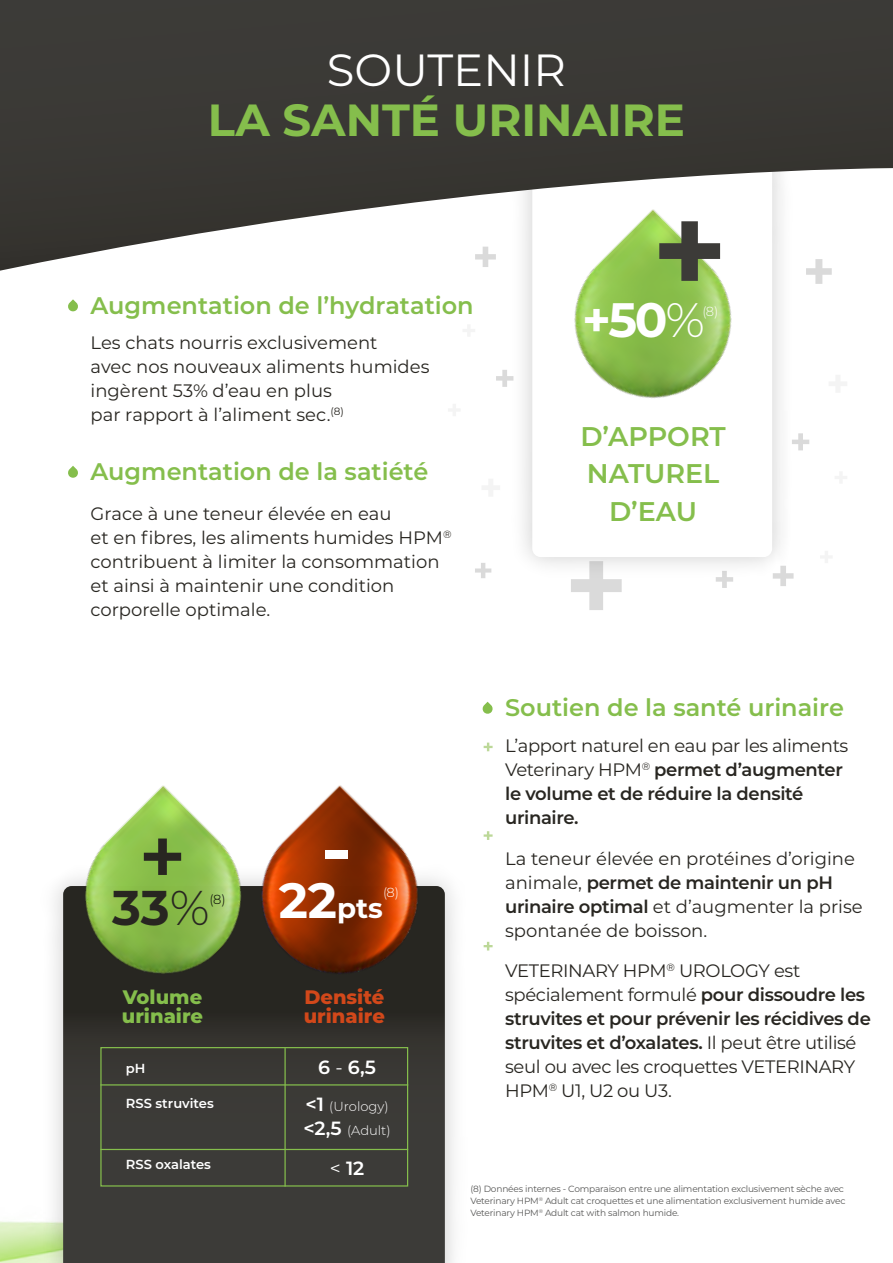
<style>
.page{position:relative;width:893px;height:1263px;background:#fff}
.page>*{position:absolute;margin:0;border:0;box-sizing:border-box;transform-origin:0 0}
.t1{font:600 81px "Montserrat";color:#282621}
.t2{font:600 81px "Montserrat";color:#fff}
.t3{font:700 48.75px "Montserrat";color:#282621}
.t4{font:700 48.3px "Montserrat";color:#fff}
.t5{font:700 45px "Montserrat";color:#85be4c}
.t6{font:45px "Montserrat";color:#fff}
.t7{font:700 27.75px "Montserrat";color:#fff}
.t8{font:600 27px/37.5px "Montserrat";color:#85be4c;text-align:center}
.t9{font:600 24px "Montserrat";color:#85be4c}
.t10{font:800 19.5px/19.5px "Montserrat";color:#d2481a}
.t11{font:800 19.5px/19.5px "Montserrat";color:#85be4c}
.t12{font:600 19.05px "Montserrat";color:#fff}
.t13{font:18px/24px "Montserrat";color:#282621}
.t14{font:18px/24px "Montserrat";letter-spacing:-.02em;color:#282621}
.t15{font:600 18px/24px "Montserrat";letter-spacing:-.02em;color:#282621}
.t16{font:300 13.05px/24px "Montserrat";color:#fff}
.t17{font:600 13.05px "Montserrat";color:#fff}
.t18{font:300 13.05px "Montserrat";color:#000}
.t19{font:9px/12px "Montserrat";letter-spacing:-.02em;color:#575756}
.s1{font-weight:300}
.s2{font-size:49.5px}
.s3{font-weight:400}
.s4{font-weight:600;font-size:19.05px}
.s5{font-weight:600}
</style>
<div class="page">
<hr style="left:0;top:255px;width:1px;height:723px;background:#dadada">
<svg style="left:475px;top:563px;width:16px;height:15px"></svg>
<svg style="left:482px;top:479px;width:18px;height:17px"></svg>
<svg style="left:571px;top:580px;width:51px;height:30px"></svg>
<svg style="left:448px;top:404px;width:12px;height:12px"></svg>
<svg style="left:496px;top:370px;width:13px;height:17px"></svg>
<svg style="left:463px;top:325px;width:12px;height:11px"></svg>
<svg style="left:806px;top:271px;width:26px;height:13px"></svg>
<svg style="left:829px;top:375px;width:18px;height:17px"></svg>
<svg style="left:716px;top:580px;width:17px;height:8px"></svg>
<svg style="left:835px;top:472px;width:12px;height:11px"></svg>
<svg style="left:780px;top:580px;width:6px;height:6px"></svg>
<svg style="left:796px;top:433px;width:13px;height:17px"></svg>
<svg style="left:820px;top:551px;width:12px;height:12px"></svg>
<div style="left:509px;top:136px;width:287px;height:444px;background:#000;opacity:.2"></div>
<div style="left:532px;top:159px;width:240px;height:398px;background:#fff;border-radius:9px"></div>
<svg style="left:0;top:0;width:893px;height:271px"></svg>
<img style="left:0;top:1221px;width:40px;height:42px">
<div style="left:40px;top:862px;width:428px;height:401px;background:#000;opacity:.2"></div>
<svg style="left:63px;top:1014px;width:382px;height:249px;background:#3a3935"></svg>
<img style="left:532px;top:198px;width:240px;height:200px">
<svg style="left:68px;top:299px;width:10px;height:13px"></svg>
<svg style="left:68px;top:466px;width:10px;height:12px"></svg>
<svg style="left:482px;top:702px;width:11px;height:12px"></svg>
<img style="left:282px;top:785px;width:177px;height:229px">
<img style="left:43px;top:785px;width:239px;height:229px">
<div style="left:100px;top:1047px;width:308px;height:139px;border:1px solid #85be4c"></div>
<hr style="left:100px;top:1084px;width:308px;height:1px;background:#85be4c">
<hr style="left:100px;top:1149px;width:308px;height:1px;background:#85be4c">
<hr style="left:284px;top:1048px;width:2px;height:138px;background:#85be4c">
<svg style="left:484px;top:743px;width:9px;height:8px"></svg>
<svg style="left:484px;top:831px;width:9px;height:9px"></svg>
<svg style="left:484px;top:942px;width:9px;height:8px"></svg>
<svg style="left:659px;top:221px;width:65px;height:105px;background:#8fad69"></svg>
<h3 class="t6" style="left:327px;top:39px;width:241px">SOUTENIR</h3>
<h3 class="t5" style="left:208px;top:87px;width:479px">LA SANTÉ URINAIRE</h3>
<h3 class="t9" style="left:91px;top:288px;width:385px">Augmentation de l’hydratation</h3>
<p class="t13" style="left:91px;top:330px;width:340px">Les chats nourris exclusivement<br>avec nos nouveaux aliments humides ingèrent 53% d’eau en plus<br>par rapport à l’aliment sec.<sup>(8)</sup></p>
<h3 class="t9" style="left:91px;top:455px;width:339px">Augmentation de la satiété</h3>
<p class="t13" style="left:91px;top:501px;width:362px">Grace à une teneur élevée en eau<br>et en fibres, les aliments humides HPM<sup>® </sup>contribuent à limiter la consommation et ainsi à maintenir une condition corporelle optimale.</p>
<h1 class="t1" style="left:139px;top:799px;width:49px">+</h1>
<h1 class="t2" style="left:321px;top:791px;width:33px">-</h1>
<h2 class="t3" style="left:112px;top:872px;width:99px">33<span class="s1">%</span></h2>
<p class="t18" style="left:210px;top:890px;width:18px">(8)</p>
<h3 class="t7" style="left:279px;top:888px;width:106px"><span class="s2">22</span>pts</h3>
<p class="t16" style="left:383px;top:880px;width:18px">(8)</p>
<p class="t11" style="left:122px;top:986px;width:83px">Volume urinaire</p>
<p class="t10" style="left:304px;top:986px;width:83px">Densité urinaire</p>
<p class="t17" style="left:126px;top:1059px;width:21px">pH</p>
<p class="t12" style="left:318px;top:1054px;width:59px">6 <span class="s3">-</span> 6,5</p>
<p class="t17" style="left:126px;top:1094px;width:89px">RSS struvites</p>
<p class="t16" style="left:303px;top:1093px;width:89px"><span class="s4">&lt;1</span> (Urology) <span class="s4">&lt;2,5</span> (Adult)</p>
<p class="t17" style="left:126px;top:1155px;width:87px">RSS oxalates</p>
<p class="t12" style="left:330px;top:1155px;width:36px"><span class="s3">&lt;</span> 12</p>
<h3 class="t4" style="left:582px;top:285px;width:124px">+50<span class="s1">%</span></h3>
<p class="t16" style="left:702px;top:299px;width:18px">(8)</p>
<h3 class="t8" style="left:581px;top:416px;width:147px">D’APPORT<br>NATUREL<br>D’EAU</h3>
<h3 class="t9" style="left:505px;top:691px;width:340px">Soutien de la santé urinaire</h3>
<p class="t15" style="left:505px;top:733px;width:345px"><span class="s3">L’apport naturel en eau par les aliments<br>Veterinary HPM</span><sup>®</sup> permet d’augmenter le volume et de réduire la densité urinaire.</p>
<p class="t13" style="left:505px;top:846px;width:359px">La teneur élevée en protéines d’origine animale, <span class="s5">permet de maintenir un pH urinaire optimal</span> et d’augmenter la prise spontanée de boisson.</p>
<p class="t14" style="left:505px;top:958px;width:367px">VETERINARY HPM<sup>®</sup> UROLOGY est spécialement formulé <span class="s5">pour dissoudre les struvites et pour prévenir les récidives de struvites et d’oxalates.</span> Il peut être utilisé seul ou avec les croquettes VETERINARY HPM<sup>®</sup> U1, U2 ou U3.</p>
<p class="t19" style="left:470px;top:1182px;width:377px">(8) Données internes - Comparaison entre une alimentation exclusivement sèche avec<br>Veterinary HPM<sup>®</sup> Adult cat croquettes et une alimentation exclusivement humide avec<br>Veterinary HPM<sup>®</sup> Adult cat with salmon humide.</p>
</div>
